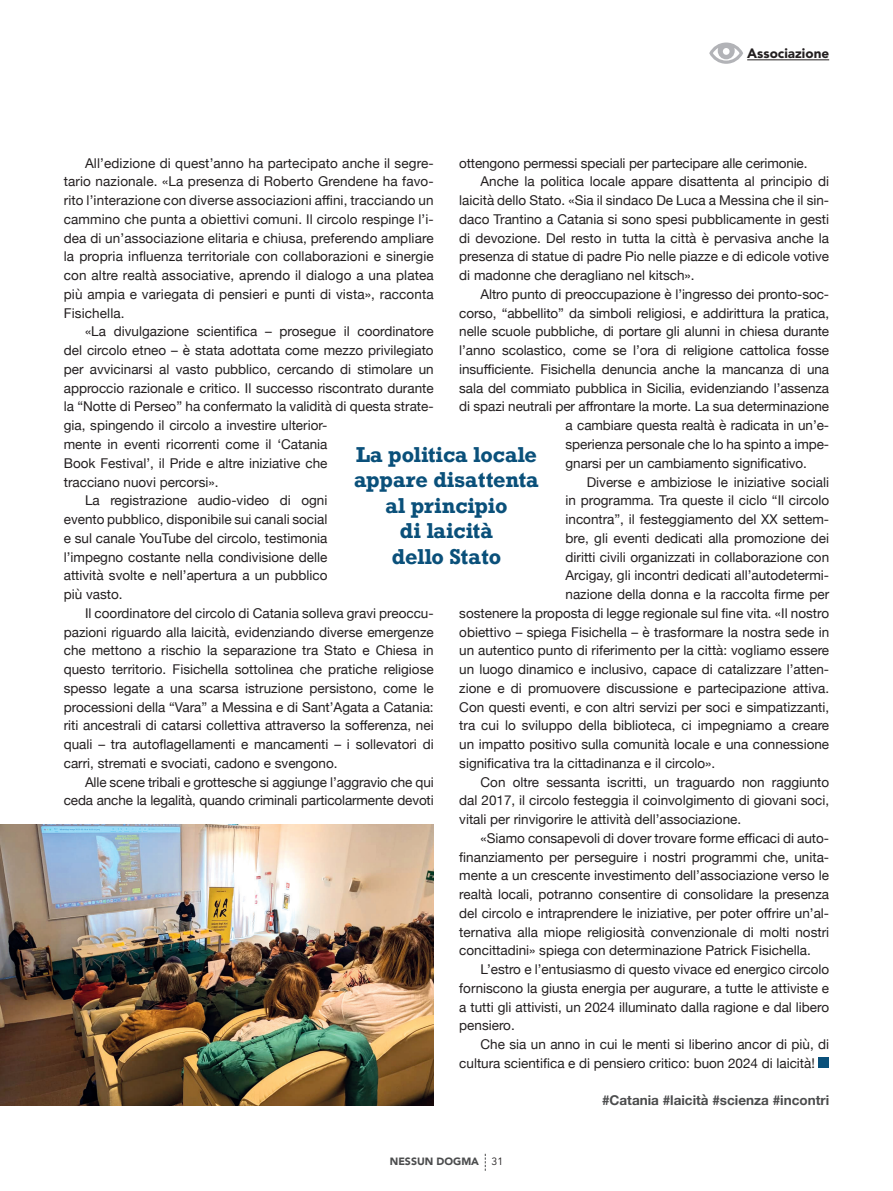
<style>
.page{position:relative;width:893px;height:1191px;background:#fff}
.page>*{position:absolute;margin:0;border:0;box-sizing:border-box;transform-origin:0 0}
.t1{font:700 20.25px/25.5px "Rockwell";color:#0a507a;text-align:center}
.Testi{font:13.5px/18.8px "Helvetica Neue";color:#231f20;text-align:justify}
.hashtag{font:700 13.5px "Helvetica Neue";color:#4b4c4d}
.t2{font:900 13.5px "Avenir LT Std";color:#231f20}
.t3{font:900 10.5px "Avenir LT Std";color:#4b4c4d}
.s1{font-weight:400;color:#231f20}
</style>
<div class="page">
<svg style="left:485px;top:1153px;width:1px;height:17px"></svg>
<div style="left:819px;top:1057px;width:10px;height:11px;background:#0a507a"></div>
<hr style="left:747px;top:59px;width:82px;height:1px;background:#231f20">
<svg style="left:709px;top:43px;width:34px;height:21px"></svg>
<svg style="left:713px;top:48px;width:27px;height:13px"></svg>
<div style="left:723px;top:48px;width:7px;height:7px;background:#fff;border-radius:50%"></div>
<img style="left:0;top:824px;width:434px;height:281px">
<p class="t2" style="left:747px;top:46px;width:83px">Associazione</p>
<p class="Testi" style="left:64px;top:154px;width:371px;text-indent:21px">All’edizione di quest’anno ha partecipato anche il segre&shy;tario nazionale. «La presenza di Roberto Grendene ha favo&shy;rito l’interazione con diverse associazioni affini, tracciando un cammino che punta a obiettivi comuni. Il circolo respinge l’i&shy;dea di un’associazione elitaria e chiusa, preferendo ampliare la propria influenza territoriale con collaborazioni e sinergie con altre realtà associative, aprendo il dialogo a una platea più ampia e variegata di pensieri e punti di vista», racconta Fisichella.</p>
<p class="Testi" style="left:64px;top:323px;width:371px;text-align:left;text-indent:21px">«La divulgazione scientifica – prosegue il coordinatore del circolo etneo – è stata adottata come mezzo privilegiato per avvicinarsi al vasto pubblico, cercando di stimolare un approccio razionale e critico. Il successo riscontrato durante la “Notte di Perseo” ha confermato la validità di questa strate&shy;gia, spingendo il circolo a investire ulterior-<br>mente in eventi ricorrenti come il ‘Catania<br>Book Festival’, il Pride e altre iniziative che<br>tracciano nuovi percorsi».</p>
<p class="Testi" style="left:64px;top:492px;width:265px;text-indent:21px">La registrazione audio-video di ogni evento pubblico, disponibile sui canali social e sul canale YouTube del circolo, testimonia l’impegno costante nella condivisione delle attività svolte e nell’apertura a un pubblico più vasto.</p>
<p class="Testi" style="left:64px;top:604px;width:371px;text-indent:21px">Il coordinatore del circolo di Catania solleva gravi preoccu&shy;pazioni riguardo alla laicità, evidenziando diverse emergenze che mettono a rischio la separazione tra Stato e Chiesa in questo territorio. Fisichella sottolinea che pratiche religiose spesso legate a una scarsa istruzione persistono, come le processioni della “Vara” a Messina e di Sant’Agata a Catania: riti ancestrali di catarsi collettiva attraverso la sofferenza, nei quali – tra autoflagellamenti e mancamenti – i sollevatori di carri, stremati e svociati, cadono e svengono.</p>
<p class="Testi" style="left:64px;top:773px;width:371px;text-align:right">Alle scene tribali e grottesche si aggiunge l’aggravio che qui ceda anche la legalità, quando criminali particolarmente devoti</p>
<p class="Testi" style="left:459px;top:154px;width:350px">ottengono permessi speciali per partecipare alle cerimonie.</p>
<p class="Testi" style="left:459px;top:173px;width:371px;text-indent:21px">Anche la politica locale appare disattenta al principio di laicità dello Stato. «Sia il sindaco De Luca a Messina che il sin&shy;daco Trantino a Catania si sono spesi pubblicamente in gesti di devozione. Del resto in tutta la città è pervasiva anche la presenza di statue di padre Pio nelle piazze e di edicole votive di madonne che deragliano nel kitsch».</p>
<p class="Testi" style="left:480px;top:285px;width:350px">Altro punto di preoccupazione è l’ingresso dei pronto-soc-</p>
<p class="Testi" style="left:459px;top:304px;width:371px">corso, “abbellito” da simboli religiosi, e addirittura la pratica,</p>
<p class="Testi" style="left:459px;top:323px;width:371px">nelle scuole pubbliche, di portare gli alunni in chiesa durante</p>
<p class="Testi" style="left:459px;top:342px;width:371px">l’anno scolastico, come se l’ora di religione cattolica fosse</p>
<p class="Testi" style="left:459px;top:360px;width:371px">insufficiente. Fisichella denuncia anche la mancanza di una</p>
<p class="Testi" style="left:459px;top:379px;width:371px">sala del commiato pubblica in Sicilia, evidenziando l’assenza</p>
<p class="Testi" style="left:459px;top:398px;width:371px">di spazi neutrali per affrontare la morte. La sua determinazione</p>
<p class="Testi" style="left:566px;top:417px;width:265px">a cambiare questa realtà è radicata in un’e-</p>
<p class="Testi" style="left:566px;top:435px;width:265px">sperienza personale che lo ha spinto a impe-</p>
<p class="Testi" style="left:566px;top:454px;width:243px">gnarsi per un cambiamento significativo.</p>
<p class="Testi" style="left:587px;top:473px;width:244px">Diverse e ambiziose le iniziative sociali</p>
<p class="Testi" style="left:566px;top:492px;width:265px">in programma. Tra queste il ciclo “Il circolo</p>
<p class="Testi" style="left:566px;top:510px;width:265px">incontra”, il festeggiamento del XX settem-</p>
<p class="Testi" style="left:566px;top:529px;width:265px">bre, gli eventi dedicati alla promozione dei</p>
<p class="Testi" style="left:566px;top:548px;width:265px">diritti civili organizzati in collaborazione con</p>
<p class="Testi" style="left:566px;top:567px;width:265px">Arcigay, gli incontri dedicati all’autodetermi-</p>
<p class="Testi" style="left:566px;top:585px;width:265px">nazione della donna e la raccolta firme per</p>
<p class="Testi" style="left:459px;top:604px;width:371px">sostenere la proposta di legge regionale sul fine vita. «Il nostro</p>
<p class="Testi" style="left:459px;top:623px;width:371px">obiettivo – spiega Fisichella – è trasformare la nostra sede in</p>
<p class="Testi" style="left:459px;top:642px;width:371px">un autentico punto di riferimento per la città: vogliamo essere</p>
<p class="Testi" style="left:459px;top:660px;width:371px">un luogo dinamico e inclusivo, capace di catalizzare l’atten-</p>
<p class="Testi" style="left:459px;top:679px;width:371px">zione e di promuovere discussione e partecipazione attiva.</p>
<p class="Testi" style="left:459px;top:698px;width:371px">Con questi eventi, e con altri servizi per soci e simpatizzanti,</p>
<p class="Testi" style="left:459px;top:717px;width:371px">tra cui lo sviluppo della biblioteca, ci impegniamo a creare</p>
<p class="Testi" style="left:459px;top:735px;width:371px">un impatto positivo sulla comunità locale e una connessione</p>
<p class="Testi" style="left:459px;top:754px;width:257px">significativa tra la cittadinanza e il circolo».</p>
<p class="Testi" style="left:459px;top:773px;width:371px;text-indent:21px">Con oltre sessanta iscritti, un traguardo non raggiunto dal 2017, il circolo festeggia il coinvolgimento di giovani soci, vitali per rinvigorire le attività dell’associazione.</p>
<p class="Testi" style="left:459px;top:829px;width:371px;text-indent:21px">«Siamo consapevoli di dover trovare forme efficaci di auto&shy;finanziamento per perseguire i nostri programmi che, unita&shy;mente a un crescente investimento dell’associazione verso le realtà locali, potranno consentire di consolidare la presenza del circolo e intraprendere le iniziative, per poter offrire un’al&shy;ternativa alla miope religiosità convenzionale di molti nostri concittadini» spiega con determinazione Patrick Fisichella.</p>
<p class="Testi" style="left:459px;top:960px;width:371px;text-indent:21px">L’estro e l’entusiasmo di questo vivace ed energico circolo forniscono la giusta energia per augurare, a tutte le attiviste e a tutti gli attivisti, un 2024 illuminato dalla ragione e dal libero pensiero.</p>
<p class="Testi" style="left:459px;top:1035px;width:371px;text-indent:21px">Che sia un anno in cui le menti si liberino ancor di più, di cultura scientifica e di pensiero critico: buon 2024 di laicità!</p>
<p class="hashtag" style="left:602px;top:1090px;width:229px">#Catania #laicità #scienza #incontri</p>
<p class="t1" style="left:354px;top:441px;width:186px">La politica locale appare disattenta al principio<br>di laicità<br>dello Stato</p>
<p class="t3" style="left:390px;top:1155px;width:115px">NESSUN DOGMA <span class="s1">31</span></p>
</div>
